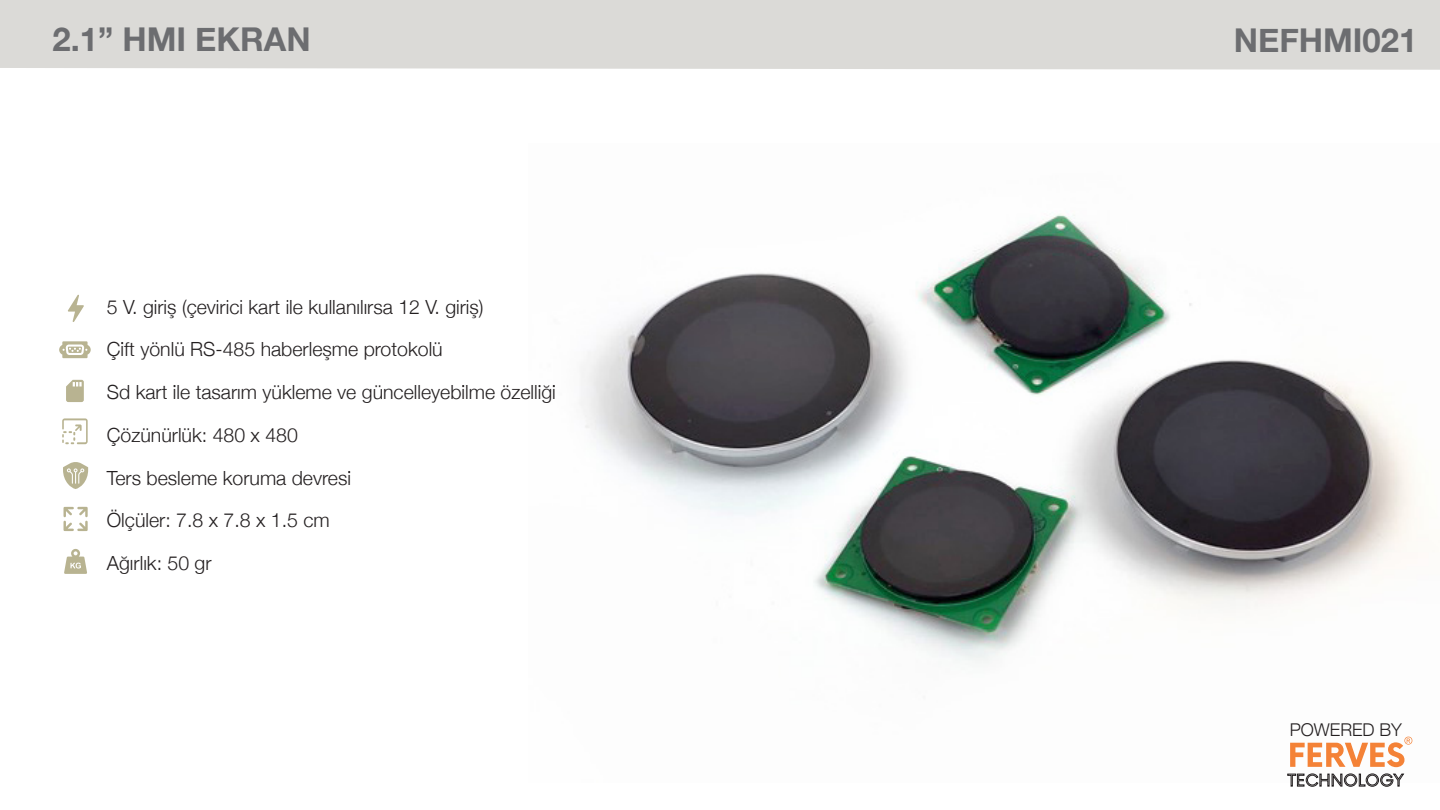
<style>
.page{position:relative;width:1440px;height:810px;background:#fff}
.page>*{position:absolute;margin:0;border:0;box-sizing:border-box;transform-origin:0 0}
.t1{font:700 32.85px "Helvetica Neue";color:#6c6d70}
.t2{font:300 19.5px "Helvetica Neue";color:#231f20}
.t3{font:300 17.62px "Helvetica Neue";color:#231f20}
</style>
<div class="page">
<img style="left:580px;top:214px;width:835px;height:560px">
<div style="left:0;top:0;width:1440px;height:70px;background:#dbdad7"></div>
<svg style="left:1290px;top:737px;width:122px;height:30px"></svg>
<svg style="left:1287px;top:774px;width:117px;height:13px"></svg>
<svg style="left:64px;top:549px;width:23px;height:25px"></svg>
<svg style="left:64px;top:507px;width:24px;height:24px"></svg>
<svg style="left:68px;top:295px;width:16px;height:27px"></svg>
<svg style="left:59px;top:341px;width:32px;height:17px"></svg>
<svg style="left:63px;top:462px;width:25px;height:27px"></svg>
<svg style="left:62px;top:418px;width:26px;height:26px"></svg>
<svg style="left:66px;top:380px;width:18px;height:22px"></svg>
<p class="t1" style="left:52px;top:13px;width:260px">2.1” HMI EKRAN</p>
<p class="t1" style="left:1234px;top:14px;width:185px">NEFHMI021</p>
<p class="t2" style="left:107px;top:291px;width:378px">5 V. giriş (çevirici kart ile kullanılırsa 12 V. giriş)</p>
<p class="t2" style="left:107px;top:334px;width:337px">Çi̇ft yönlü RS-485 haberleşme protokolü</p>
<p class="t2" style="left:107px;top:376px;width:453px">Sd kart i̇le tasarım yükleme ve güncelleyebi̇lme özelli̇ği̇</p>
<p class="t2" style="left:107px;top:419px;width:193px">Çözünürlük: 480 x 480</p>
<p class="t2" style="left:107px;top:462px;width:248px">Ters besleme koruma devresi̇</p>
<p class="t2" style="left:107px;top:505px;width:224px">Ölçüler: 7.8 x 7.8 x 1.5 cm</p>
<p class="t2" style="left:107px;top:547px;width:106px">Ağırlık: 50 gr</p>
<p class="t3" style="left:1290px;top:715px;width:114px">POWERED BY</p>
</div>
